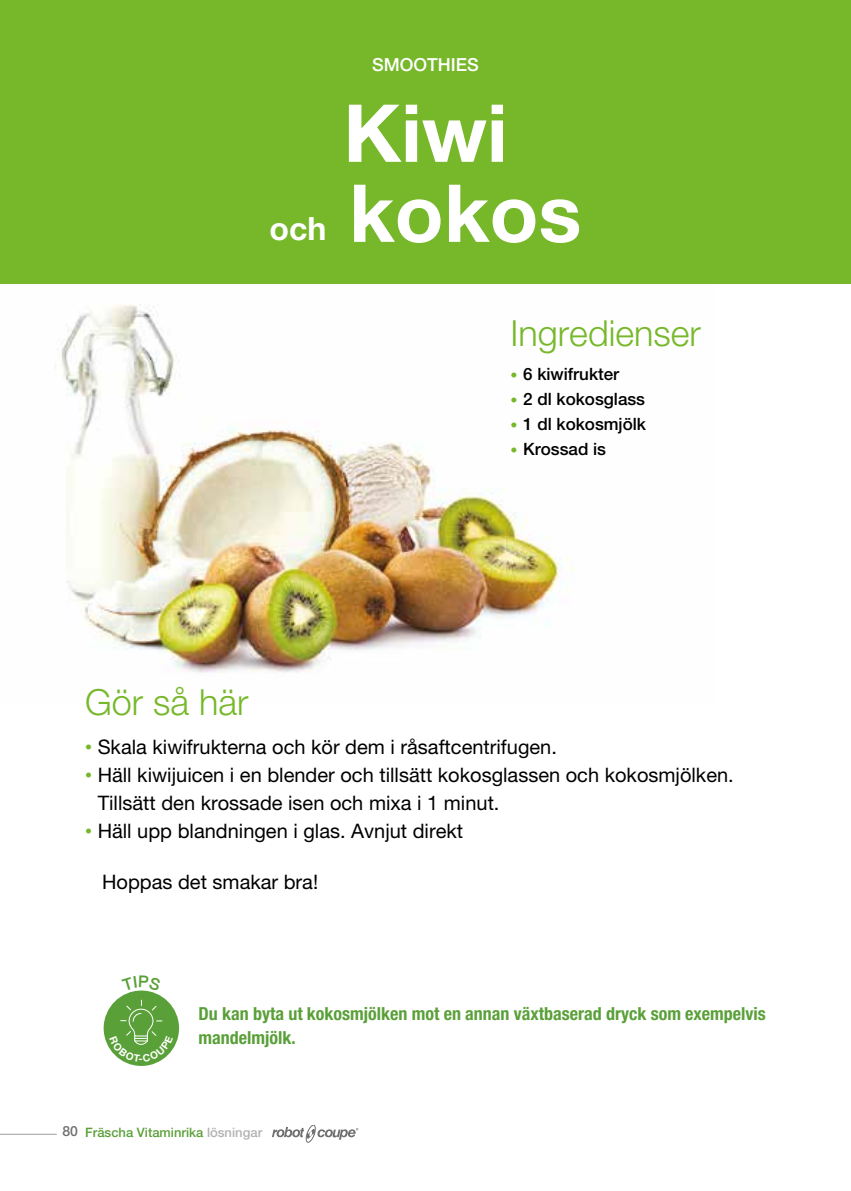
<style>
.page{position:relative;width:851px;height:1191px;background:#fff}
.page>*{position:absolute;margin:0;border:0;box-sizing:border-box;transform-origin:0 0}
.t1{font:700 80px "Helvetica Neue";color:#fff}
.t2{font:300 36px "Helvetica Neue";color:#76b82a}
.t3{font:700 32px "Helvetica Neue";color:#fff}
.t4{font:20px/28px "Helvetica Neue";color:#000}
.t5{font:700 condensed 18px/24px "Helvetica Neue";color:#5aa039}
.t6{font:500 18px "Helvetica Neue";color:#fff}
.t7{font:500 17px "Helvetica Neue";color:#000}
.t8{font:500 13px "Helvetica Neue";color:#5aa039}
.s1{font-weight:400;font-size:14px;color:#76b82a}
.s2{font-size:14px;color:#76b82a}
.s3{font-size:14px;color:#706f6f}
.s4{color:#b3b2b2}
</style>
<div class="page">
<img style="left:0;top:283px;width:714px;height:390px">
<div style="left:0;top:0;width:850px;height:283px;background:#76b82a"></div>
<hr style="left:0;top:1133px;width:57px;height:1px;background:#9d9d9c">
<svg style="left:272px;top:1125px;width:86px;height:17px"></svg>
<svg style="left:104px;top:990px;width:75px;height:76px"></svg>
<p class="t6" style="left:372px;top:54px;width:108px">SMOOTHIES</p>
<h3 class="t3" style="left:269px;top:209px;width:58px">och</h3>
<h1 class="t1" style="left:343px;top:84px;width:166px">Kiwi</h1>
<h1 class="t1" style="left:348px;top:164px;width:234px">kokos</h1>
<h2 class="t2" style="left:510px;top:311px;width:192px">Ingredienser</h2>
<p class="t7" style="left:510px;top:363px;width:110px"><span class="s1">•</span> 6 kiwifrukter</p>
<p class="t7" style="left:510px;top:388px;width:136px"><span class="s1">•</span> 2 dl kokosglass</p>
<p class="t7" style="left:510px;top:413px;width:137px"><span class="s1">•</span> 1 dl kokosmjölk</p>
<p class="t7" style="left:510px;top:438px;width:97px"><span class="s1">•</span> Krossad is</p>
<h2 class="t2" style="left:85px;top:680px;width:165px">Gör så här</h2>
<p class="t4" style="left:85px;top:732px;width:473px"><span class="s2">•</span> Skala kiwifrukterna och kör dem i råsaftcentrifugen.</p>
<p class="t4" style="left:98px;top:760px;width:637px;text-indent:-13px"><span class="s2">•</span> Häll kiwijuicen i en blender och tillsätt kokosglassen och kokosmjölken.<br>Tillsätt den krossade isen och mixa i 1 minut.</p>
<p class="t4" style="left:85px;top:816px;width:379px"><span class="s2">•</span> Häll upp blandningen i glas. Avnjut direkt</p>
<p class="t4" style="left:102px;top:867px;width:217px">Hoppas det smakar bra!</p>
<p class="t5" style="left:198px;top:1001px;width:568px">Du kan byta ut kokosmjölken mot en annan växtbaserad dryck som exempelvis mandelmjölk.</p>
<p class="t8" style="left:62px;top:1124px;width:201px"><span class="s3">80</span> Fräscha Vitaminrika <span class="s4">lösningar</span></p>
</div>
